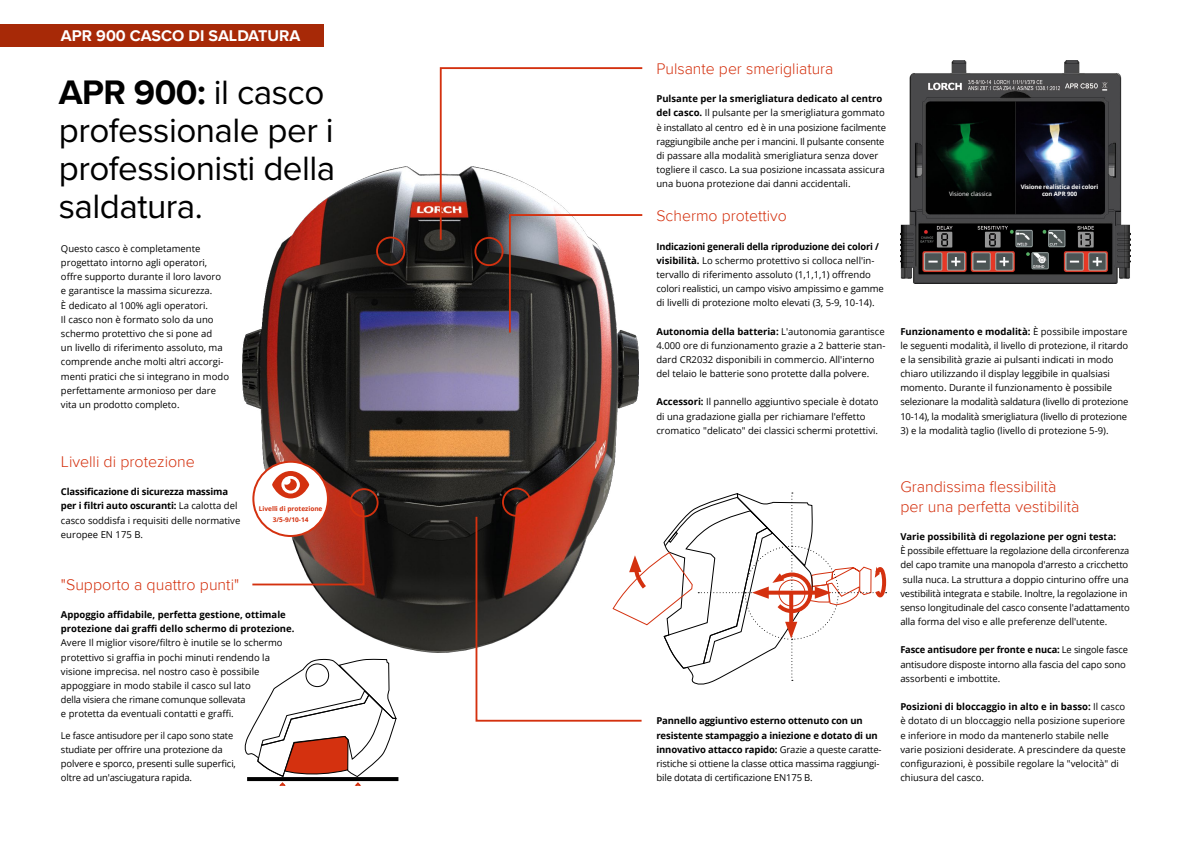
<style>
.page{position:relative;width:1191px;height:842px;background:#fff}
.page>*{position:absolute;margin:0;border:0;box-sizing:border-box;transform-origin:0 0}
.t1{font:35px/38px "Proxima Nova";letter-spacing:-.015em;color:#000}
.t2{font:300 16px/20px "Proxima Nova";color:#d4310f}
.t3{font:700 16px "Proxima Nova";color:#fff}
.t4{font:300 15.8px "Proxima Nova";color:#d4310f}
.t5{font:9.5px/14.2px "Open Sans";color:#000}
.t6{font:700 9.5px/14.2px "Open Sans";color:#000}
.t7{font:700 6.5px/10.5px "Open Sans";color:#d4310f;text-align:center}
.t8{font:700 6px/7.5px "Open Sans";letter-spacing:-.015em;color:#fff;text-align:center}
.t9{font:6px "Open Sans";color:#fff}
.s1{font-weight:700}
.s2{font-weight:400}
</style>
<div class="page">
<img style="left:900px;top:61px;width:230px;height:223px">
<svg style="left:244px;top:658px;width:153px;height:128px"></svg>
<img style="left:243px;top:166px;width:396px;height:487px">
<svg style="left:474px;top:441px;width:413px;height:281px"></svg>
<div style="left:349px;top:488px;width:29px;height:29px;border:2px solid #d4310f;border-radius:50%"></div>
<div style="left:376px;top:237px;width:29px;height:29px;border:2px solid #d4310f;border-radius:50%"></div>
<div style="left:502px;top:488px;width:29px;height:29px;border:2px solid #d4310f;border-radius:50%"></div>
<svg style="left:250px;top:508px;width:115px;height:78px"></svg>
<svg style="left:439px;top:67px;width:204px;height:267px"></svg>
<div style="left:0;top:24px;width:323px;height:23px;background:#a72907"></div>
<div style="left:253px;top:462px;width:75px;height:74px;background:#fff;border-radius:50%"></div>
<div style="left:252px;top:461px;width:77px;height:76px;border:2px solid #d4310f;border-radius:50%"></div>
<svg style="left:272px;top:471px;width:37px;height:27px"></svg>
<h2 class="t3" style="left:61px;top:23px;width:241px">APR 900 CASCO DI SALDATURA</h2>
<h1 class="t1" style="left:59px;top:72px;width:278px"><span class="s1">APR 900:</span> il casco professionale per i professionisti della saldatura.</h1>
<p class="t5" style="left:61px;top:241px;width:170px">Questo casco è completamente progettato intorno agli operatori, offre supporto durante il loro lavoro<br>e garantisce la massima sicurezza.<br>È dedicato al 100% agli operatori.<br>Il casco non è formato solo da uno schermo protettivo che si pone ad<br>un livello di riferimento assoluto, ma comprende anche molti altri accorgi&shy;menti pratici che si integrano in modo perfettamente armonioso per dare vita un prodotto completo.</p>
<h2 class="t2" style="left:61px;top:451px;width:135px">Livelli di protezione</h2>
<p class="t5" style="left:61px;top:484px;width:181px"><span class="s1">Classificazione di sicurezza massima per i filtri auto oscuranti:</span> La calotta del casco soddisfa i requisiti delle normative europee EN 175 B.</p>
<p class="t7" style="left:259px;top:504px;width:65px">Livelli di protezione<br>3/5-9/10-14</p>
<h2 class="t2" style="left:61px;top:573px;width:180px">"Supporto a quattro punti"</h2>
<p class="t6" style="left:61px;top:607px;width:235px">Appoggio affidabile, perfetta gestione, ottimale protezione dai graffi dello schermo di protezione.</p>
<p class="t5" style="left:61px;top:636px;width:223px">Avere Il miglior visore/filtro è inutile se lo schermo protettivo si graffia in pochi minuti rendendo la visione imprecisa. nel nostro caso è possibile appoggiare in modo stabile il casco sul lato<br>della visiera che rimane comunque sollevata<br>e protetta da eventuali contatti e graffi.</p>
<p class="t5" style="left:61px;top:728px;width:176px">Le fasce antisudore per il capo sono state studiate per offrire una protezione da polvere e sporco, presenti sulle superfici, oltre ad un'asciugatura rapida.</p>
<h3 class="t4" style="left:656px;top:57px;width:179px">Pulsante per smerigliatura</h3>
<p class="t5" style="left:656px;top:91px;width:231px"><span class="s1">Pulsante per la smerigliatura dedicato al centro del casco.</span> Il pulsante per la smerigliatura gommato è installato al centro ed è in una posizione facilmente raggiungibile anche per i mancini. Il pulsante consente di passare alla modalità smerigliatura senza dover togliere il casco. La sua posizione incassata assicura una buona protezione dai danni accidentali.</p>
<h3 class="t4" style="left:656px;top:204px;width:132px">Schermo protettivo</h3>
<p class="t5" style="left:656px;top:239px;width:229px"><span class="s1">Indicazioni generali della riproduzione dei colori / visibilità.</span> Lo schermo protettivo si colloca nell'in&shy;tervallo di riferimento assoluto (1,1,1,1) offrendo colori realistici, un campo visivo ampissimo e gamme di livelli di protezione molto elevati (3, 5-9, 10-14).</p>
<p class="t5" style="left:656px;top:324px;width:230px"><span class="s1">Autonomia della batteria:</span> L'autonomia garantisce 4.000 ore di funzionamento grazie a 2 batterie stan&shy;dard CR2032 disponibili in commercio. All'interno del telaio le batterie sono protette dalla polvere.</p>
<p class="t5" style="left:656px;top:395px;width:223px"><span class="s1">Accessori:</span> Il pannello aggiuntivo speciale è dotato di una gradazione gialla per richiamare l'effetto cromatico "delicato" dei classici schermi protettivi.</p>
<p class="t9" style="left:949px;top:190px;width:44px">Visione classica</p>
<p class="t8" style="left:1020px;top:183px;width:79px">Visione realistica dei colori con APR 900</p>
<p class="t5" style="left:900px;top:324px;width:230px"><span class="s1">Funzionamento e modalità:</span> È possibile impostare le seguenti modalità, il livello di protezione, il ritardo e la sensibilità grazie ai pulsanti indicati in modo chiaro utilizzando il display leggibile in qualsiasi momento. Durante il funzionamento è possibile selezionare la modalità saldatura (livello di protezione 10-14), la modalità smerigliatura (livello di protezione</p>
<p class="t5" style="left:900px;top:423px;width:210px">3) e la modalità taglio (livello di protezione 5-9).</p>
<p class="t6" style="left:656px;top:713px;width:227px">Pannello aggiuntivo esterno ottenuto con un resistente stampaggio a iniezione e dotato di un innovativo attacco rapido: <span class="s2">Grazie a queste caratte&shy;ristiche si ottiene la classe ottica massima raggiungi&shy;bile dotata di certificazione EN175 B.</span></p>
<h2 class="t2" style="left:900px;top:475px;width:181px">Grandissima flessibilità per una perfetta vestibilità</h2>
<p class="t6" style="left:900px;top:529px;width:217px">Varie possibilità di regolazione per ogni testa:</p>
<p class="t5" style="left:900px;top:543px;width:231px">È possibile effettuare la regolazione della circonferenza del capo tramite una manopola d'arresto a cricchetto sulla nuca. La struttura a doppio cinturino offre una vestibilità integrata e stabile. Inoltre, la regolazione in senso longitudinale del casco consente l'adattamento alla forma del viso e alle preferenze dell'utente.</p>
<p class="t5" style="left:900px;top:643px;width:229px"><span class="s1">Fasce antisudore per fronte e nuca:</span> Le singole fasce antisudore disposte intorno alla fascia del capo sono assorbenti e imbottite.</p>
<p class="t5" style="left:900px;top:699px;width:227px"><span class="s1">Posizioni di bloccaggio in alto e in basso:</span> Il casco è dotato di un bloccaggio nella posizione superiore e inferiore in modo da mantenerlo stabile nelle varie posizioni desiderate. A prescindere da queste configurazioni, è possibile regolare la "velocità" di chiusura del casco.</p>
</div>
